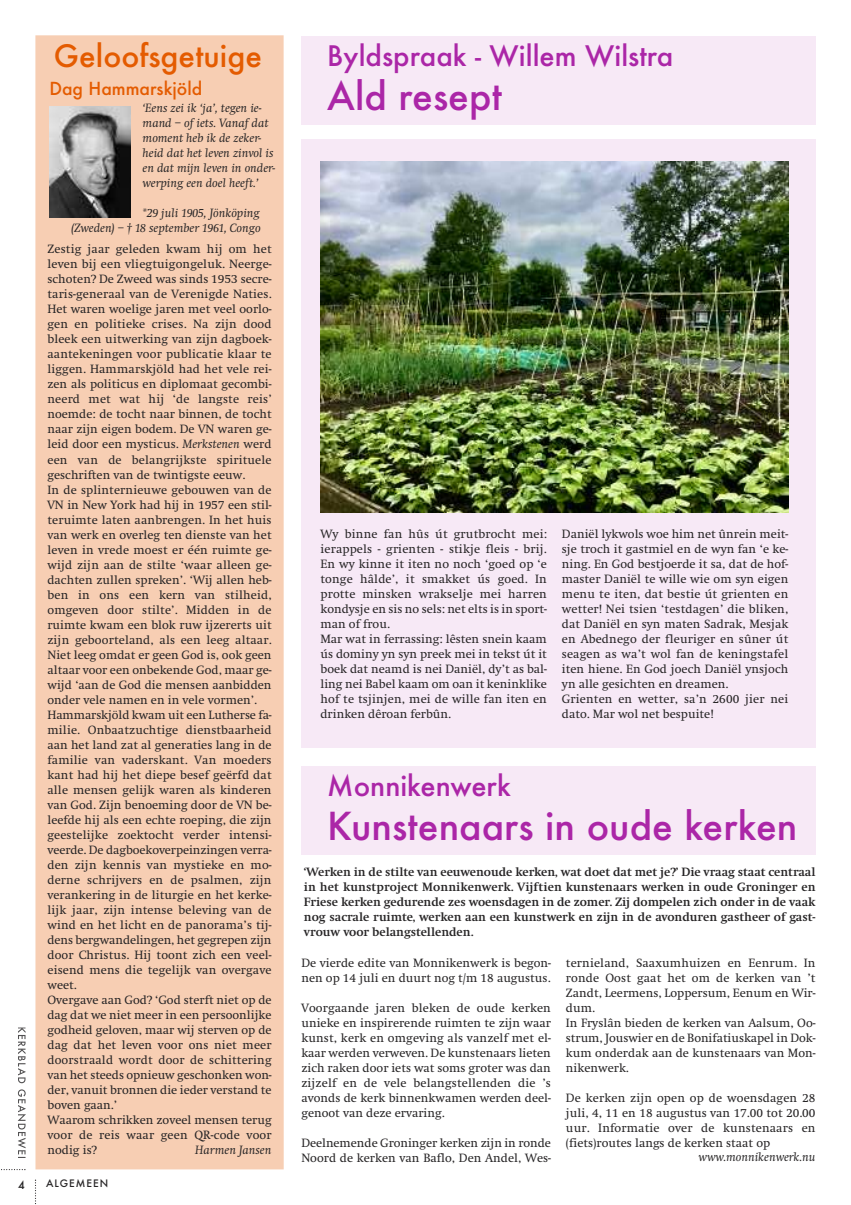
<style>
.page{position:relative;width:851px;height:1205px;background:#fff}
.page>*{position:absolute;margin:0;border:0;box-sizing:border-box;transform-origin:0 0}
.t1{font:500 37.5px "Futura";color:#ab26a7}
.t2{font:500 30px "Futura";color:#e45b00}
.t3{font:500 27.5px "Futura";color:#ab26a7}
.t4{font:500 17.5px "Futura";color:#e45b00}
.t5{font:12.5px/15px "Swift";color:#272526}
.t6{font:700 12.5px/15px "Swift";color:#272526;text-align:justify}
.t7{font:italic 12.5px/15px "Swift";color:#272526}
.t8{font:500 10.88px "Futura";color:#272526}
.t9{font:500 10px "Futura";letter-spacing:.1em;color:#272526}
.s1{font-style:italic}
</style>
<div class="page">
<svg style="left:17px;top:1027px;width:9px;height:131px"></svg>
<svg style="left:1px;top:1169px;width:24px;height:1px"></svg>
<svg style="left:35px;top:1179px;width:1px;height:26px"></svg>
<div style="left:301px;top:36px;width:514px;height:89px;background:#f7e9f6"></div>
<div style="left:301px;top:766px;width:514px;height:88px;background:#f7e9f6"></div>
<div style="left:301px;top:139px;width:514px;height:608px;background:#f7e9f6"></div>
<div style="left:35px;top:35px;width:249px;height:1134px;background:#f7ceb3"></div>
<img style="left:49px;top:106px;width:81px;height:111px">
<img style="left:320px;top:162px;width:468px;height:350px">
<h2 class="t2" style="left:54px;top:39px;width:209px">Geloofsgetuige</h2>
<h3 class="t4" style="left:49px;top:78px;width:154px">Dag Hammarskjöld</h3>
<p class="t7" style="left:143px;top:100px;width:134px">‘Eens zei ik ‘ja’, tegen ie&shy;mand – of iets. Vanaf dat moment heb ik de zeker&shy;heid dat het leven zinvol is en dat mijn leven in onder&shy;werping een doel heeft.’</p>
<p class="t7" style="left:71px;top:205px;width:191px;text-align:right">*29 juli 1905, Jönköping<br>(Zweden) – † 18 september 1961, Congo</p>
<p class="t5" style="left:47px;top:241px;width:226px">Zestig jaar geleden kwam hij om het leven bij een vliegtuigongeluk. Neerge&shy;schoten? De Zweed was sinds 1953 secre&shy;taris-generaal van de Verenigde Naties.<br>Het waren woelige jaren met veel oorlo&shy;gen en politieke crises. Na zijn dood bleek een uitwerking van zijn dagboek&shy;aantekeningen voor publicatie klaar te liggen. Hammarskjöld had het vele rei&shy;zen als politicus en diplomaat gecombi&shy;neerd met wat hij ‘de langste reis’ noemde: de tocht naar binnen, de tocht naar zijn eigen bodem. De VN waren ge&shy;leid door een mysticus. <span class="s1">Merkstenen</span> werd een van de belangrijkste spirituele geschriften van de twintigste eeuw.<br>In de splinternieuwe gebouwen van de VN in New York had hij in 1957 een stil&shy;teruimte laten aanbrengen. In het huis van werk en overleg ten dienste van het leven in vrede moest er één ruimte ge&shy;wijd zijn aan de stilte ‘waar alleen ge&shy;dachten zullen spreken’. ‘Wij allen heb&shy;ben in ons een kern van stilheid, omgeven door stilte’. Midden in de ruimte kwam een blok ruw ijzererts uit zijn geboorteland, als een leeg altaar.<br>Niet leeg omdat er geen God is, ook geen altaar voor een onbekende God, maar ge&shy;wijd ‘aan de God die mensen aanbidden onder vele namen en in vele vormen’.<br>Hammarskjöld kwam uit een Lutherse fa&shy;milie. Onbaatzuchtige dienstbaarheid aan het land zat al generaties lang in de familie van vaderskant. Van moeders kant had hij het diepe besef geërfd dat alle mensen gelijk waren als kinderen van God. Zijn benoeming door de VN be&shy;leefde hij als een echte roeping, die zijn geestelijke zoektocht verder intensi&shy;veerde. De dagboekoverpeinzingen verra&shy;den zijn kennis van mystieke en mo&shy;derne schrijvers en de psalmen, zijn verankering in de liturgie en het kerke&shy;lijk jaar, zijn intense beleving van de wind en het licht en de panorama’s tij&shy;dens bergwandelingen, het gegrepen zijn door Christus. Hij toont zich een veel&shy;eisend mens die tegelijk van overgave weet.<br>Overgave aan God? ‘God sterft niet op de dag dat we niet meer in een persoonlijke godheid geloven, maar wij sterven op de dag dat het leven voor ons niet meer doorstraald wordt door de schittering van het steeds opnieuw geschonken won&shy;der, vanuit bronnen die ieder verstand te boven gaan.’<br>Waarom schrikken zoveel mensen terug voor de reis waar geen QR-code voor nodig is?</p>
<p class="t7" style="left:195px;top:1142px;width:78px">Harmen Jansen</p>
<p class="t8" style="left:18px;top:1179px;width:8px">4</p>
<p class="t9" style="left:46px;top:1177px;width:63px">ALGEMEEN</p>
<h3 class="t3" style="left:327px;top:41px;width:348px">Byldspraak - Willem Wilstra</h3>
<h1 class="t1" style="left:327px;top:76px;width:176px">Ald resept</h1>
<p class="t5" style="left:320px;top:526px;width:228px">Wy binne fan hûs út grutbrocht mei: ierappels - grienten - stikje fleis - brij.<br>En wy kinne it iten no noch ‘goed op ‘e tonge hâlde’, it smakket ús goed. In protte minsken wrakselje mei harren kondysje en sis no sels: net elts is in sport&shy;man of frou.<br>Mar wat in ferrassing: lêsten snein kaam ús dominy yn syn preek mei in tekst út it boek dat neamd is nei Daniël, dy’t as bal&shy;ling nei Babel kaam om oan it keninklike hof te tsjinjen, mei de wille fan iten en drinken dêroan ferbûn.</p>
<p class="t5" style="left:562px;top:526px;width:228px">Daniël lykwols woe him net ûnrein meit&shy;sje troch it gastmiel en de wyn fan ‘e ke&shy;ning. En God bestjoerde it sa, dat de hof&shy;master Daniël te wille wie om syn eigen menu te iten, dat bestie út grienten en wetter! Nei tsien ‘testdagen’ die bliken, dat Daniël en syn maten Sadrak, Mesjak en Abednego der fleuriger en sûner út seagen as wa’t wol fan de keningstafel iten hiene. En God joech Daniël ynsjoch yn alle gesichten en dreamen.<br>Grienten en wetter, sa’n 2600 jier nei dato. Mar wol net bespuite!</p>
<h3 class="t3" style="left:327px;top:770px;width:185px">Monnikenwerk</h3>
<h1 class="t1" style="left:327px;top:805px;width:471px">Kunstenaars in oude kerken</h1>
<p class="t6" style="left:304px;top:864px;width:513px">‘Werken in de stilte van eeuwenoude kerken, wat doet dat met je?’ Die vraag staat centraal in het kunstproject Monnikenwerk. Vijftien kunstenaars werken in oude Groninger en Friese kerken gedurende zes woensdagen in de zomer. Zij dompelen zich onder in de vaak nog sacrale ruimte, werken aan een kunstwerk en zijn in de avonduren gastheer of gast&shy;vrouw voor belangstellenden.</p>
<p class="t5" style="left:301px;top:955px;width:251px">De vierde edite van Monnikenwerk is begon&shy;nen op 14 juli en duurt nog t/m 18 augustus.</p>
<p class="t5" style="left:301px;top:1000px;width:251px;text-align:justify">Voorgaande jaren bleken de oude kerken unieke en inspirerende ruimten te zijn waar kunst, kerk en omgeving als vanzelf met el&shy;kaar werden verweven. De kunstenaars lieten zich raken door iets wat soms groter was dan zijzelf en de vele belangstellenden die ’s avonds de kerk binnenkwamen werden deel&shy;genoot van deze ervaring.</p>
<p class="t5" style="left:301px;top:1135px;width:251px">Deelnemende Groninger kerken zijn in ronde<br>Noord de kerken van Baflo, Den Andel, Wes-</p>
<p class="t5" style="left:566px;top:955px;width:251px">ternieland, Saaxumhuizen en Eenrum. In ronde Oost gaat het om de kerken van ’t Zandt, Leermens, Loppersum, Eenum en Wir&shy;dum.<br>In Fryslân bieden de kerken van Aalsum, Oo&shy;strum, Jouswier en de Bonifatiuskapel in Dok&shy;kum onderdak aan de kunstenaars van Mon&shy;nikenwerk.</p>
<p class="t5" style="left:566px;top:1090px;width:251px;text-align:justify">De kerken zijn open op de woensdagen 28 juli, 4, 11 en 18 augustus van 17.00 tot 20.00 uur. Informatie over de kunstenaars en (fiets)routes langs de kerken staat op</p>
<p class="t7" style="left:698px;top:1149px;width:118px">www.monnikenwerk.nu</p>
</div>
